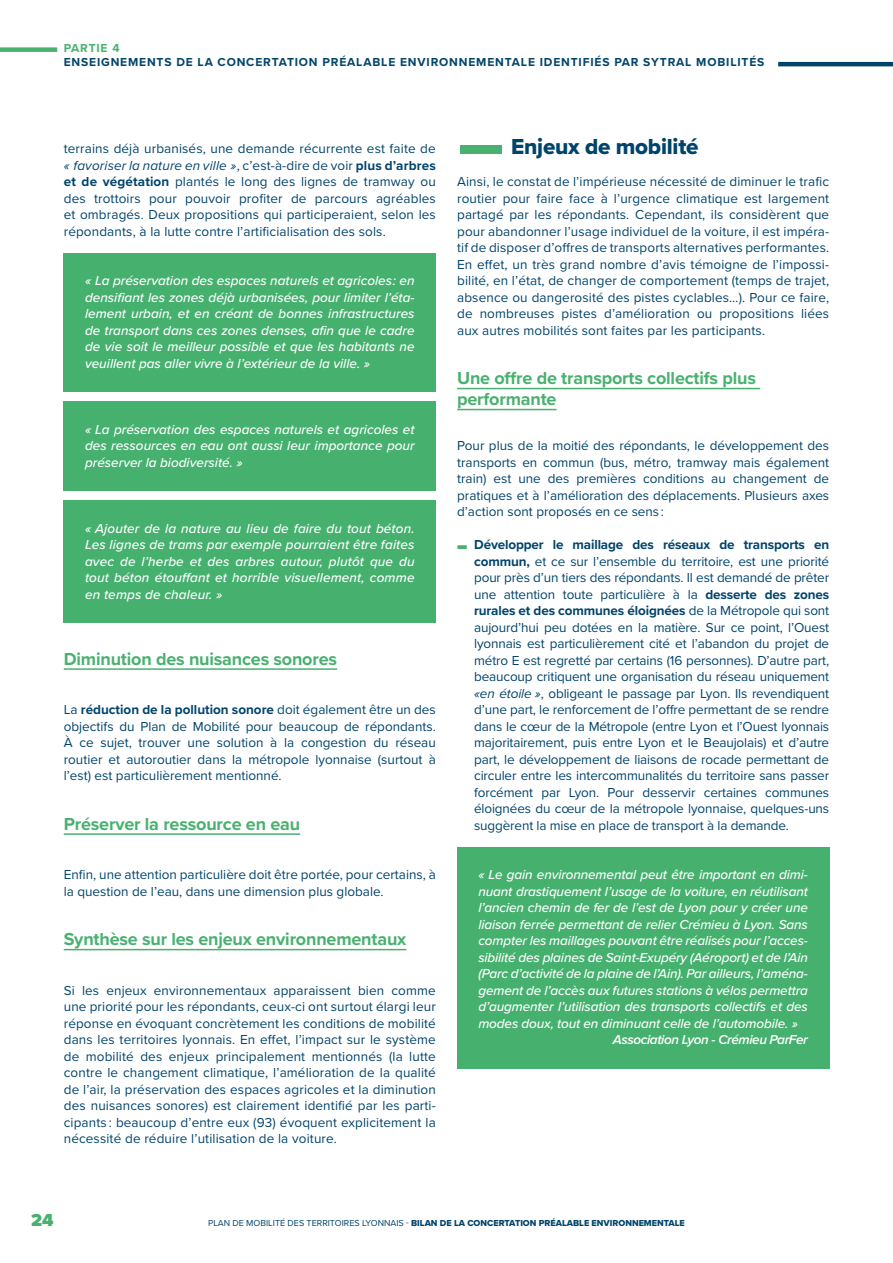
<style>
.page{position:relative;width:893px;height:1263px;background:#fff}
.page>*{position:absolute;margin:0;border:0;box-sizing:border-box;transform-origin:0 0}
.t1{font:22.5px "Proxima Nova Extrabld";letter-spacing:-.01em;color:#00446b}
.t2{font:700 18px/21px "Proxima Nova";letter-spacing:-.01em;color:#49b170}
.t3{font:900 18px "Proxima Nova";color:#49b170}
.t4{font:13.5px/16.5px "Proxima Nova";color:#00446b;text-align:justify}
.t5{font:italic 500 13.5px/16.5px "Proxima Nova";color:#fff;text-align:justify}
.t6{font:italic 600 13.5px "Proxima Nova";letter-spacing:-.03em;color:#fff}
.t7{font:700 12px "Proxima Nova";letter-spacing:.07em;color:#00446b}
.t8{font:700 12px "Proxima Nova";letter-spacing:.07em;color:#49b170}
.t9{font:9px "Proxima Nova Extrabld";color:#00446b}
.s1{font-style:italic}
.s2{font-weight:700}
.s3{font-size:15.15px;color:#49b170}
.s4{color:#49b170}
.s5{font-family:"Proxima Nova"}
</style>
<div class="page">
<hr style="left:778px;top:62px;width:115px;height:4px;background:#00446b">
<div style="left:0;top:47px;width:57px;height:5px;background:#49b170"></div>
<div style="left:64px;top:253px;width:372px;height:139px;background:#46b16f"></div>
<div style="left:64px;top:402px;width:372px;height:89px;background:#46b16f"></div>
<div style="left:64px;top:501px;width:372px;height:122px;background:#46b16f"></div>
<hr style="left:64px;top:668px;width:273px;height:2px;background:#49b170">
<hr style="left:64px;top:833px;width:236px;height:2px;background:#49b170">
<hr style="left:64px;top:949px;width:342px;height:1px;background:#49b170">
<hr style="left:457px;top:388px;width:303px;height:1px;background:#49b170">
<hr style="left:457px;top:409px;width:100px;height:1px;background:#49b170">
<div style="left:457px;top:847px;width:372px;height:205px;background:#46b16f"></div>
<div style="left:457px;top:1012px;width:372px;height:56px;background:#46b16f"></div>
<p class="t8" style="left:64px;top:39px;width:57px">PARTIE 4</p>
<p class="t7" style="left:64px;top:53px;width:702px">ENSEIGNEMENTS DE LA CONCERTATION PRÉALABLE ENVIRONNEMENTALE IDENTIFIÉS PAR SYTRAL MOBILITÉS</p>
<p class="t4" style="left:64px;top:140px;width:374px">terrains déjà urbanisés, une demande récurrente est faite de <span class="s1">« favoriser la nature en ville »</span>, c’est-à-dire de voir <span class="s2">plus d’arbres et de végétation</span> plantés le long des lignes de tramway ou des trottoirs pour pouvoir profiter de parcours agréables et ombragés. Deux propositions qui participeraient, selon les répondants, à la lutte contre l’artificialisation des sols.</p>
<p class="t5" style="left:85px;top:272px;width:331px">« La préservation des espaces naturels et agricoles : en densifiant les zones déjà urbanisées, pour limiter l’éta&shy;lement urbain, et en créant de bonnes infrastructures de transport dans ces zones denses, afin que le cadre de vie soit le meilleur possible et que les habitants ne veuillent pas aller vivre à l’extérieur de la ville. »</p>
<p class="t5" style="left:85px;top:420px;width:331px">« La préservation des espaces naturels et agricoles et des ressources en eau ont aussi leur importance pour préserver la biodiversité. »</p>
<p class="t5" style="left:85px;top:519px;width:331px">« Ajouter de la nature au lieu de faire du tout béton.<br>Les lignes de trams par exemple pourraient être faites avec de l’herbe et des arbres autour, plutôt que du tout béton étouffant et horrible visuellement, comme en temps de chaleur. »</p>
<h2 class="t2" style="left:64px;top:648px;width:275px">Diminution des nuisances sonores</h2>
<p class="t4" style="left:64px;top:701px;width:374px">La <span class="s2">réduction de la pollution sonore</span> doit également être un des objectifs du Plan de Mobilité pour beaucoup de répondants.<br>À ce sujet, trouver une solution à la congestion du réseau routier et autoroutier dans la métropole lyonnaise (surtout à l’est) est particulièrement mentionné.</p>
<h2 class="t2" style="left:64px;top:813px;width:238px">Préserver la ressource en eau</h2>
<p class="t4" style="left:64px;top:866px;width:374px">Enfin, une attention particulière doit être portée, pour certains, à la question de l’eau, dans une dimension plus globale.</p>
<h2 class="t2" style="left:64px;top:928px;width:344px">Synthèse sur les enjeux environnementaux</h2>
<p class="t4" style="left:64px;top:981px;width:374px">Si les enjeux environnementaux apparaissent bien comme une priorité pour les répondants, ceux-ci ont surtout élargi leur réponse en évoquant concrètement les conditions de mobilité dans les territoires lyonnais. En effet, l’impact sur le système de mobilité des enjeux principalement mentionnés (la lutte contre le changement climatique, l’amélioration de la qualité de l’air, la préservation des espaces agricoles et la diminution des nuisances sonores) est clairement identifié par les parti&shy;cipants : beaucoup d’entre eux (93) évoquent explicitement la nécessité de réduire l’utilisation de la voiture.</p>
<h1 class="t1" style="left:457px;top:130px;width:243px"><span class="s3">■</span>Enjeux de mobilité</h1>
<p class="t4" style="left:457px;top:173px;width:374px">Ainsi, le constat de l’impérieuse nécessité de diminuer le trafic routier pour faire face à l’urgence climatique est largement partagé par les répondants. Cependant, ils considèrent que pour abandonner l’usage individuel de la voiture, il est impéra&shy;tif de disposer d’offres de transports alternatives performantes.<br>En effet, un très grand nombre d’avis témoigne de l’impossi&shy;bilité, en l’état, de changer de comportement (temps de trajet, absence ou dangerosité des pistes cyclables…). Pour ce faire, de nombreuses pistes d’amélioration ou propositions liées aux autres mobilités sont faites par les participants.</p>
<h2 class="t2" style="left:457px;top:367px;width:300px">Une offre de transports collectifs plus performante</h2>
<p class="t4" style="left:457px;top:437px;width:374px">Pour plus de la moitié des répondants, le développement des transports en commun (bus, métro, tramway mais également train) est une des premières conditions au changement de pratiques et à l’amélioration des déplacements. Plusieurs axes d’action sont proposés en ce sens :</p>
<p class="t4" style="left:474px;top:536px;width:357px;text-indent:-17px"><span class="s4">■</span> <span class="s2">Développer le maillage des réseaux de transports en commun,</span> et ce sur l’ensemble du territoire, est une priorité pour près d’un tiers des répondants. Il est demandé de prêter une attention toute particulière à la <span class="s2">desserte des zones rurales et des communes éloignées</span> de la Métropole qui sont aujourd’hui peu dotées en la matière. Sur ce point, l’Ouest lyonnais est particulièrement cité et l’abandon du projet de métro E est regretté par certains (16 personnes). D’autre part, beaucoup critiquent une organisation du réseau uniquement <span class="s1">«en étoile »</span>, obligeant le passage par Lyon. Ils revendiquent d’une part, le renforcement de l’offre permettant de se rendre dans le cœur de la Métropole (entre Lyon et l’Ouest lyonnais majoritairement, puis entre Lyon et le Beaujolais) et d’autre part, le développement de liaisons de rocade permettant de circuler entre les intercommunalités du territoire sans passer forcément par Lyon. Pour desservir certaines communes éloignées du cœur de la métropole lyonnaise, quelques-uns suggèrent la mise en place de transport à la demande.</p>
<p class="t5" style="left:478px;top:866px;width:331px">« Le gain environnemental peut être important en dimi&shy;nuant drastiquement l’usage de la voiture, en réutilisant l’ancien chemin de fer de l’est de Lyon pour y créer une liaison ferrée permettant de relier Crémieu à Lyon. Sans compter les maillages pouvant être réalisés pour l’acces&shy;sibilité des plaines de Saint-Exupéry (Aéroport) et de l’Ain (Parc d’activité de la plaine de l’Ain). Par ailleurs, l’aména&shy;gement de l’accès aux futures stations à vélos permettra d’augmenter l’utilisation des transports collectifs et des modes doux, tout en diminuant celle de l’automobile. »</p>
<p class="t6" style="left:613px;top:1032px;width:197px">Association Lyon - Crémieu ParFer</p>
<h2 class="t3" style="left:31px;top:1206px;width:24px">24</h2>
<p class="t9" style="left:208px;top:1216px;width:478px"><span class="s5">PLAN DE MOBILITÉ DES TERRITOIRES LYONNAIS -</span> BILAN DE LA CONCERTATION PRÉALABLE ENVIRONNEMENTALE</p>
</div>
